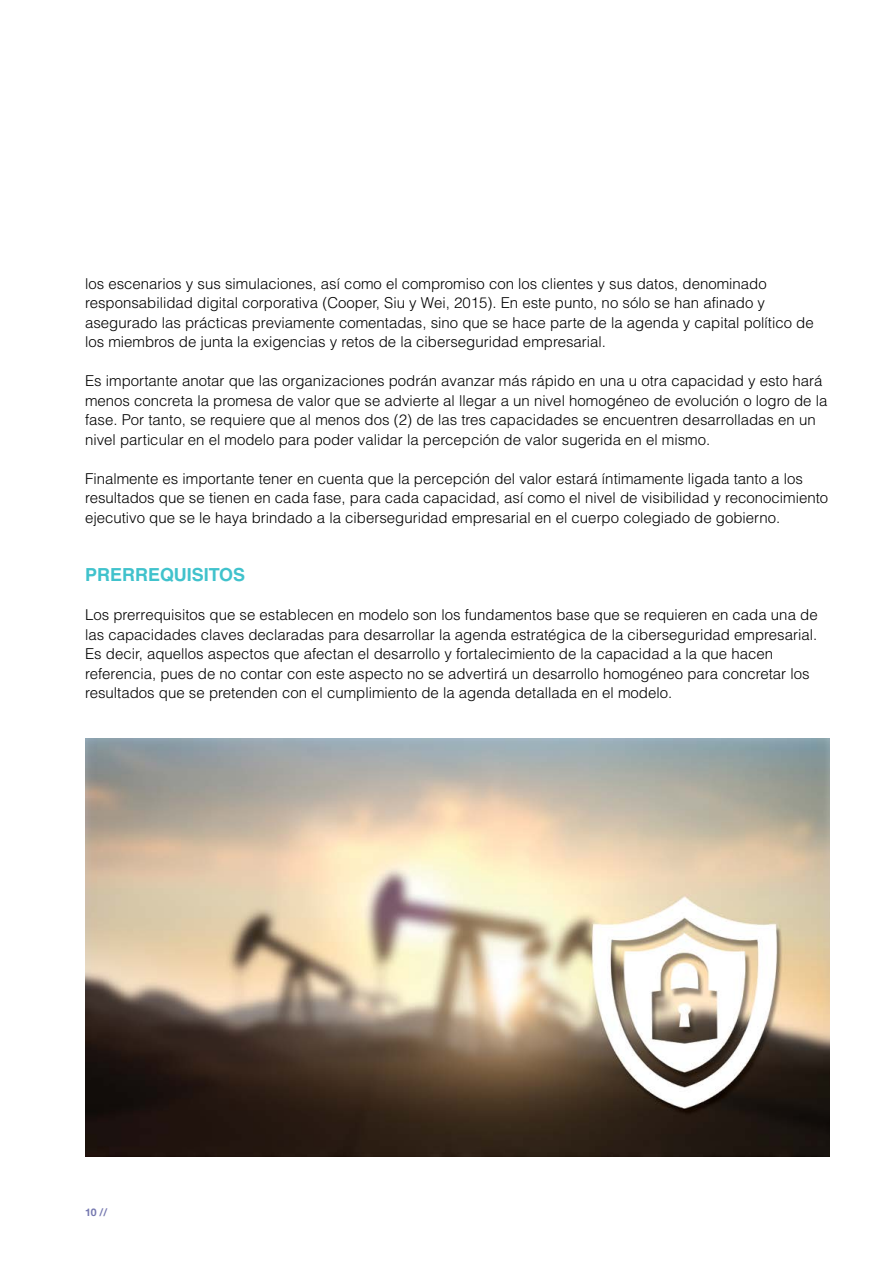
<style>
.page{position:relative;width:893px;height:1263px;background:#fff}
.page>*{position:absolute;margin:0;border:0;box-sizing:border-box;transform-origin:0 0}
.t1{font:700 18px "Helvetica LT Std";color:#40c2cc}
.t2{font:300 15px/19.5px "Helvetica LT Std";color:#000}
.t3{font:700 10.5px "Helvetica Neue";color:#7578b0}
</style>
<div class="page">
<img style="left:85px;top:738px;width:744px;height:419px">
<p class="t2" style="left:85px;top:273px;width:730px">los escenarios y sus simulaciones, así como el compromiso con los clientes y sus datos, denominado responsabilidad digital corporativa (Cooper, Siu y Wei, 2015). En este punto, no sólo se han afinado y asegurado las prácticas previamente comentadas, sino que se hace parte de la agenda y capital político de los miembros de junta la exigencias y retos de la ciberseguridad empresarial.</p>
<p class="t2" style="left:85px;top:371px;width:744px">Es importante anotar que las organizaciones podrán avanzar más rápido en una u otra capacidad y esto hará menos concreta la promesa de valor que se advierte al llegar a un nivel homogéneo de evolución o logro de la fase. Por tanto, se requiere que al menos dos (2) de las tres capacidades se encuentren desarrolladas en un nivel particular en el modelo para poder validar la percepción de valor sugerida en el mismo.</p>
<p class="t2" style="left:85px;top:468px;width:745px">Finalmente es importante tener en cuenta que la percepción del valor estará íntimamente ligada tanto a los resultados que se tienen en cada fase, para cada capacidad, así como el nivel de visibilidad y reconocimiento ejecutivo que se le haya brindado a la ciberseguridad empresarial en el cuerpo colegiado de gobierno.</p>
<p class="t1" style="left:85px;top:564px;width:162px">PRERREQUISITOS</p>
<p class="t2" style="left:85px;top:605px;width:734px">Los prerrequisitos que se establecen en modelo son los fundamentos base que se requieren en cada una de las capacidades claves declaradas para desarrollar la agenda estratégica de la ciberseguridad empresarial.<br>Es decir, aquellos aspectos que afectan el desarrollo y fortalecimiento de la capacidad a la que hacen referencia, pues de no contar con este aspecto no se advertirá un desarrollo homogéneo para concretar los resultados que se pretenden con el cumplimiento de la agenda detallada en el modelo.</p>
<p class="t3" style="left:85px;top:1204px;width:24px">10 //</p>
</div>
